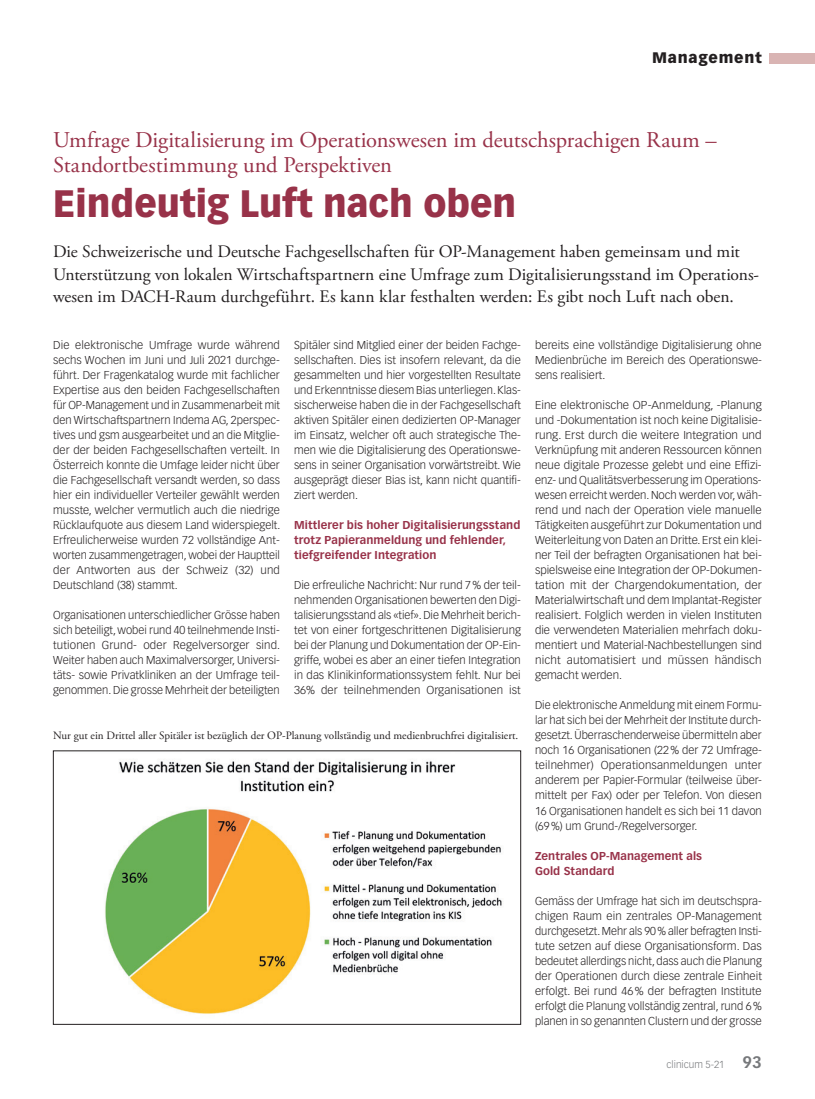
<style>
.page{position:relative;width:815px;height:1099px;background:#fff}
.page>*{position:absolute;margin:0;border:0;box-sizing:border-box;transform-origin:0 0}
.t1{font:900 37.5px "Vectora LT Std";color:#983249;scale:.95 1}
.t2{font:22.5px/25px "Adobe Garamond Pro";color:#983249}
.t3{font:17.5px/22.5px "Adobe Garamond Pro";color:#231f20}
.t4{font:900 15px "Vectora LT Std";letter-spacing:.05em;color:#231f20}
.t5{font:300 11.25px/15px "Vectora LT Std";color:#231f20;text-align:justify}
.t6{font:300 11.25px/15px "Vectora LT Std";color:#231f20;text-align:justify;scale:1.04 1}
.t7{font:700 11.25px/15px "Vectora LT Std";letter-spacing:.005em;color:#983249}
.t8{font:11.25px "Adobe Garamond Pro";color:#231f20}
.t9{font:300 10px "Vectora LT Std";color:#76787b}
.s1{font-weight:700;font-size:16.25px}
</style>
<div class="page">
<div style="left:770px;top:53px;width:45px;height:10px;background:#d9b4b3"></div>
<img style="left:105px;top:761px;width:397px;height:253px">
<div style="left:53px;top:750px;width:468px;height:274px;border:1px solid #231f20"></div>
<h3 class="t4" style="left:652px;top:49px;width:111px">Management</h3>
<h2 class="t2" style="left:53px;top:128px;width:665px">Umfrage Digitalisierung im Operationswesen im deutschsprachigen Raum –<br>Standortbestimmung und Perspektiven</h2>
<h1 class="t1" style="left:53px;top:180px;width:489px">Eindeutig Luft nach oben</h1>
<p class="t3" style="left:53px;top:241px;width:708px">Die Schweizerische und Deutsche Fachgesellschaften für OP-Management haben gemeinsam und mit<br>Unterstützung von lokalen Wirtschaftspartnern eine Umfrage zum Digitalisierungsstand im Operations&shy;wesen im DACH-Raum durchgeführt. Es kann klar festhalten werden: Es gibt noch Luft nach oben.</p>
<p class="t5" style="left:53px;top:338px;width:229px">Die elektronische Umfrage wurde während sechs Wochen im Juni und Juli 2021 durchge&shy;führt. Der Fragenkatalog wurde mit fachlicher Expertise aus den beiden Fachgesellschaften für OP-Management und in Zusammenarbeit mit den Wirtschaftspartnern Indema AG, 2perspec&shy;tives und gsm ausgearbeitet und an die Mitglie&shy;der der beiden Fachgesellschaften verteilt. In Österreich konnte die Umfage leider nicht über die Fachgesellschaft versandt werden, so dass hier ein individueller Verteiler gewählt werden musste, welcher vermutlich auch die niedrige Rücklaufquote aus diesem Land widerspiegelt.<br>Erfreulicherweise wurden 72 vollständige Ant&shy;worten zusammengetragen, wobei der Hauptteil der Antworten aus der Schweiz (32) und Deutschland (38) stammt.</p>
<p class="t5" style="left:53px;top:608px;width:229px">Organisationen unterschiedlicher Grösse haben sich beteiligt, wobei rund 40 teilnehmende Insti&shy;tutionen Grund- oder Regelversorger sind.<br>Weiter haben auch Maximalversorger, Universi&shy;täts- sowie Privatkliniken an der Umfrage teil&shy;genommen. Die grosse Mehrheit der beteiligten</p>
<p class="t5" style="left:535px;top:338px;width:228px">bereits eine vollständige Digitalisierung ohne Medienbrüche im Bereich des Operationswe&shy;sens realisiert.</p>
<p class="t6" style="left:535px;top:398px;width:220px">Eine elektronische OP-Anmeldung, -Planung und -Dokumentation ist noch keine Digitalisie&shy;rung. Erst durch die weitere Integration und Verknüpfung mit anderen Ressourcen können neue digitale Prozesse gelebt und eine Effizi&shy;enz- und Qualitätsverbesserung im Operations&shy;wesen erreicht werden. Noch werden vor, wäh&shy;rend und nach der Operation viele manuelle Tätigkeiten ausgeführt zur Dokumentation und Weiterleitung von Daten an Dritte. Erst ein klei&shy;ner Teil der befragten Organisationen hat bei&shy;spielsweise eine Integration der OP-Dokumen&shy;tation mit der Chargendokumentation, der Materialwirtschaft und dem Implantat-Register realisiert. Folglich werden in vielen Instituten die verwendeten Materialien mehrfach doku&shy;mentiert und Material-Nachbestellungen sind nicht automatisiert und müssen händisch gemacht werden.</p>
<p class="t5" style="left:535px;top:698px;width:228px">Die elektronische Anmeldung mit einem Formu&shy;lar hat sich bei der Mehrheit der Institute durch&shy;gesetzt. Überraschenderweise übermitteln aber noch 16 Organisationen (22 % der 72 Umfrage&shy;teilnehmer) Operationsanmeldungen unter anderem per Papier-Formular (teilweise über&shy;mittelt per Fax) oder per Telefon. Von diesen 16 Organisationen handelt es sich bei 11 davon (69 %) um Grund-/Regelversorger.</p>
<p class="t7" style="left:535px;top:848px;width:169px">Zentrales OP-Management als<br>Gold Standard</p>
<p class="t5" style="left:535px;top:893px;width:228px">Gemäss der Umfrage hat sich im deutschspra&shy;chigen Raum ein zentrales OP-Management durchgesetzt. Mehr als 90 % aller befragten Insti&shy;tute setzen auf diese Organisationsform. Das bedeutet allerdings nicht, dass auch die Planung der Operationen durch diese zentrale Einheit erfolgt. Bei rund 46 % der befragten Institute erfolgt die Planung vollständig zentral, rund 6 % planen in so genannten Clustern und der grosse</p>
<p class="t5" style="left:294px;top:338px;width:228px">Spitäler sind Mitglied einer der beiden Fachge&shy;sellschaften. Dies ist insofern relevant, da die gesammelten und hier vorgestellten Resultate und Erkenntnisse diesem Bias unterliegen. Klas&shy;sischerweise haben die in der Fachgesellschaft aktiven Spitäler einen dedizierten OP-Manager im Einsatz, welcher oft auch strategische The&shy;men wie die Digitalisierung des Operationswe&shy;sens in seiner Organisation vorwärtstreibt. Wie ausgeprägt dieser Bias ist, kann nicht quantifi&shy;ziert werden.</p>
<p class="t7" style="left:294px;top:518px;width:228px">Mittlerer bis hoher Digitalisierungsstand trotz Papieranmeldung und fehlender, tiefgreifender Integration</p>
<p class="t5" style="left:294px;top:578px;width:228px">Die erfreuliche Nachricht: Nur rund 7 % der teil&shy;nehmenden Organisationen bewerten den Digi&shy;talisierungsstand als «tief». Die Mehrheit berich&shy;tet von einer fortgeschrittenen Digitalisierung bei der Planung und Dokumentation der OP-Ein&shy;griffe, wobei es aber an einer tiefen Integration in das Klinikinformationssystem fehlt. Nur bei 36% der teilnehmenden Organisationen ist</p>
<p class="t8" style="left:53px;top:729px;width:467px">Nur gut ein Drittel aller Spitäler ist bezüglich der OP-Planung vollständig und medienbruchfrei digitalisiert.</p>
<p class="t9" style="left:667px;top:1058px;width:97px">clinicum 5-21 <span class="s1">93</span></p>
</div>
